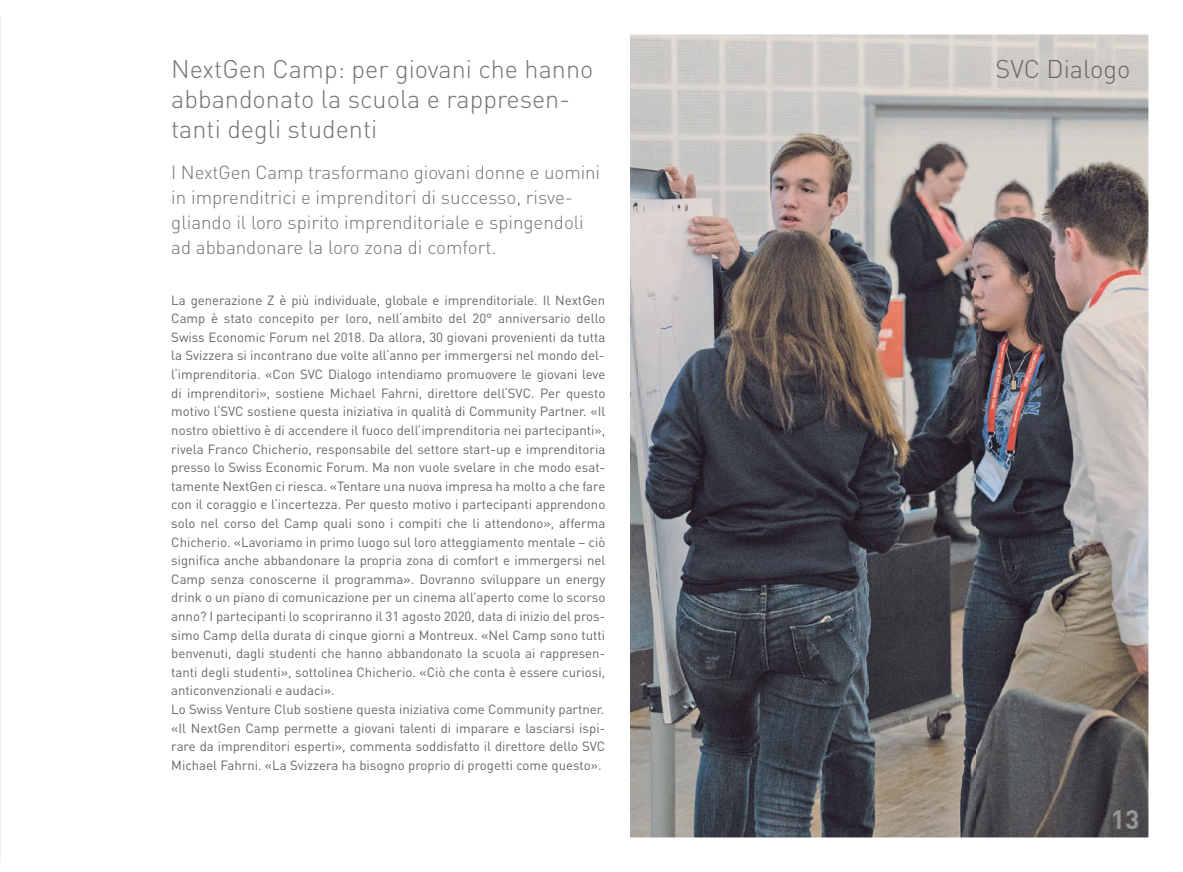
<style>
.page{position:relative;width:1183px;height:872px;background:#fff}
.page>*{position:absolute;margin:0;border:0;box-sizing:border-box;transform-origin:0 0}
.t1{font:700 26.25px "DIN";color:#959695}
.t2{font:300 25.35px "DIN";color:#686666}
.t3{font:300 25.2px/30px "DIN";color:#737371}
.t4{font:300 18.75px/25.2px "DIN";color:#737371}
.t5{font:13.2px/18.6px "DIN";color:#686666}
</style>
<div class="page">
<img style="left:630px;top:35px;width:517px;height:802px">
<svg style="left:0;top:16px;width:1px;height:846px"></svg>
<h3 class="t3" style="left:171px;top:53px;width:423px">NextGen Camp: per giovani che hanno abbandonato la scuola e rappresen&shy;tanti degli studenti</h3>
<h3 class="t4" style="left:171px;top:159px;width:430px">I NextGen Camp trasformano giovani donne e uomini in imprenditrici e imprenditori di successo, risve&shy;gliando il loro spirito imprenditoriale e spingendoli ad abbandonare la loro zona di comfort.</h3>
<p class="t5" style="left:171px;top:290px;width:435px">La generazione Z è più individuale, globale e imprenditoriale. Il NextGen Camp è stato concepito per loro, nell‘ambito del 20° anniversario dello Swiss Economic Forum nel 2018. Da allora, 30 giovani provenienti da tutta la Svizzera si incontrano due volte all‘anno per immergersi nel mondo del&shy;l‘imprenditoria. «Con SVC Dialogo intendiamo promuovere le giovani leve di imprenditori», sostiene Michael Fahrni, direttore dell‘SVC. Per questo motivo l‘SVC sostiene questa iniziativa in qualità di Community Partner. «Il nostro obiettivo è di accendere il fuoco dell’imprenditoria nei partecipanti», rivela Franco Chicherio, responsabile del settore start-up e imprenditoria presso lo Swiss Economic Forum. Ma non vuole svelare in che modo esat&shy;tamente NextGen ci riesca. «Tentare una nuova impresa ha molto a che fare con il coraggio e l‘incertezza. Per questo motivo i partecipanti apprendono solo nel corso del Camp quali sono i compiti che li attendono», afferma Chicherio. «Lavoriamo in primo luogo sul loro atteggiamento mentale – ciò significa anche abbandonare la propria zona di comfort e immergersi nel Camp senza conoscerne il programma». Dovranno sviluppare un energy drink o un piano di comunicazione per un cinema all’aperto come lo scorso anno? I partecipanti lo scopriranno il 31 agosto 2020, data di inizio del pros&shy;simo Camp della durata di cinque giorni a Montreux. «Nel Camp sono tutti benvenuti, dagli studenti che hanno abbandonato la scuola ai rappresen&shy;tanti degli studenti», sottolinea Chicherio. «Ciò che conta è essere curiosi, anticonvenzionali e audaci».<br>Lo Swiss Venture Club sostiene questa iniziativa come Community partner. «Il NextGen Camp permette a giovani talenti di imparare e lasciarsi ispi&shy;rare da imprenditori esperti», commenta soddisfatto il direttore dello SVC Michael Fahrni. «La Svizzera ha bisogno proprio di progetti come questo».</p>
<h2 class="t2" style="left:995px;top:53px;width:136px">SVC Dialogo</h2>
<h1 class="t1" style="left:1110px;top:802px;width:30px">13</h1>
</div>
